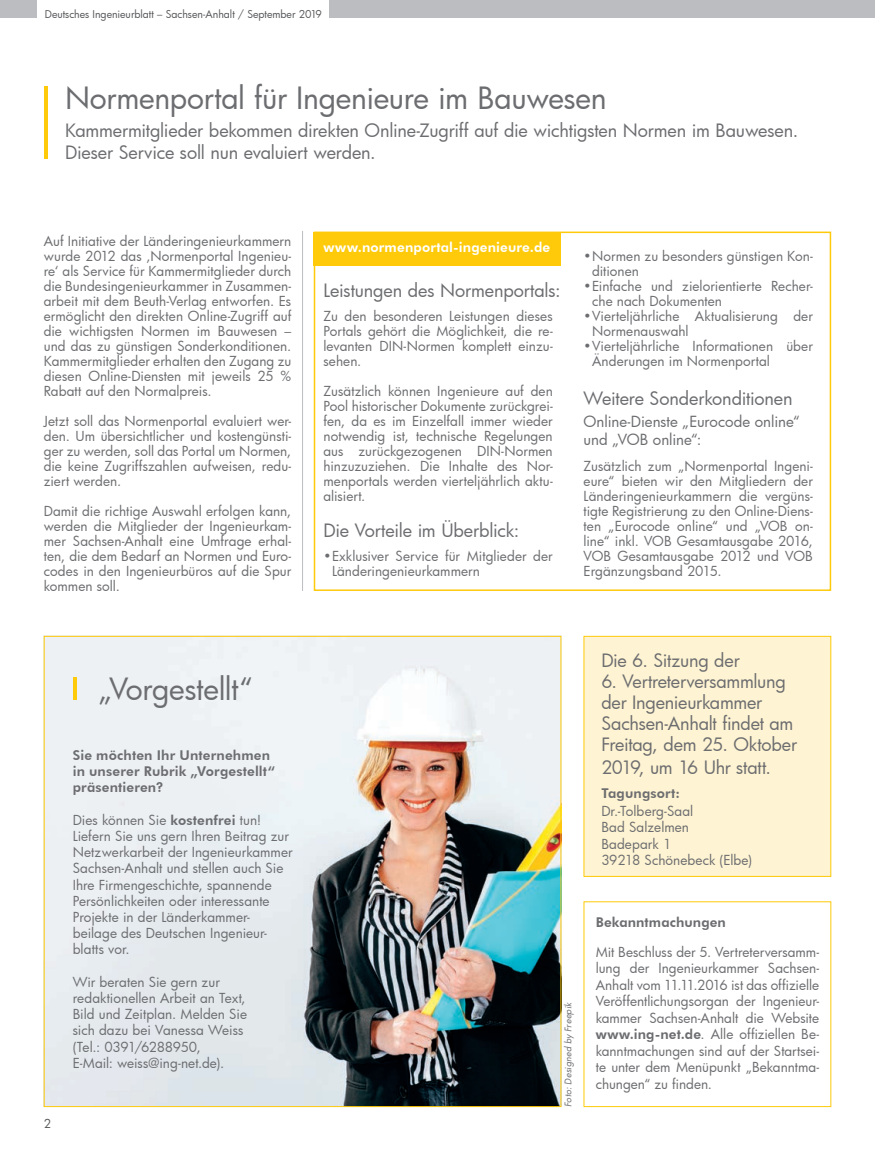
<style>
.page{position:relative;width:875px;height:1172px;background:#fff}
.page>*{position:absolute;margin:0;border:0;box-sizing:border-box;transform-origin:0 0}
.t1{font:30px "Futura Bk";letter-spacing:-.01em;color:#6c6d70}
.t2{font:18px/21.5px "Futura Bk";letter-spacing:-.01em;color:#6c6d70}
.t3{font:15px/18px "Futura Bk";letter-spacing:-.005em;color:#6c6d70}
.t4{font:13.5px/15px "Futura Bk";color:#6c6d70}
.t5{font:800 13.5px/16.2px "Futura BT";letter-spacing:.01em;color:#6c6d70}
.t6{font:800 13.5px "Futura BT";letter-spacing:.01em;color:#fff}
.t7{font:12px "Futura Bk";color:#57585a}
.t8{font:10.5px "Futura Bk";color:#57585a}
.t9{font:italic 9px "Futura Bk";letter-spacing:.01em;color:#6c6d70}
.s1{font-family:"Futura BT";font-weight:800}
</style>
<div class="page">
<div style="left:0;top:0;width:37px;height:18px;background:#bcbdc0"></div>
<div style="left:329px;top:0;width:544px;height:18px;background:#bcbdc0"></div>
<div style="left:313px;top:232px;width:248px;height:34px;background:#feca0a"></div>
<div style="left:313px;top:232px;width:517px;height:359px;border:2px solid #feca0a"></div>
<hr style="left:44px;top:86px;width:3px;height:72px;background:#feca0a">
<hr style="left:302px;top:231px;width:1px;height:360px;background:#bcbdc0">
<div style="left:583px;top:636px;width:247px;height:240px;background:#fef3d2"></div>
<div style="left:583px;top:636px;width:247px;height:241px;border:1px solid #feca0a"></div>
<img style="left:46px;top:638px;width:513px;height:467px">
<hr style="left:74px;top:677px;width:3px;height:23px;background:#feca0a">
<svg style="left:873px;top:0;width:2px;height:18px"></svg>
<p class="t8" style="left:45px;top:7px;width:278px">Deutsches Ingenieurblatt – Sachsen-Anhalt / September 2019</p>
<h1 class="t1" style="left:65px;top:78px;width:543px">Normenportal für Ingenieure im Bauwesen</h1>
<h2 class="t2" style="left:65px;top:120px;width:734px">Kammermitglieder bekommen direkten Online-Zugriff auf die wichtigsten Normen im Bauwesen.<br>Dieser Service soll nun evaluiert werden.</h2>
<p class="t4" style="left:44px;top:233px;width:249px;text-align:justify">Auf Initiative der Länderingenieurkammern wurde 2012 das ‚Normenportal Ingenieu&shy;re‘ als Service für Kammermitglieder durch die Bundesingenieurkammer in Zusammen&shy;arbeit mit dem Beuth-Verlag entworfen. Es ermöglicht den direkten Online-Zugriff auf die wichtigsten Normen im Bauwesen – und das zu günstigen Sonderkonditionen.<br>Kammermitglieder erhalten den Zugang zu diesen Online-Diensten mit jeweils 25 % Rabatt auf den Normalpreis.</p>
<p class="t4" style="left:44px;top:413px;width:249px;text-align:justify">Jetzt soll das Normenportal evaluiert wer&shy;den. Um übersichtlicher und kostengünsti&shy;ger zu werden, soll das Portal um Normen, die keine Zugriffszahlen aufweisen, redu&shy;ziert werden.</p>
<p class="t4" style="left:44px;top:503px;width:249px;text-align:justify">Damit die richtige Auswahl erfolgen kann, werden die Mitglieder der Ingenieurkam&shy;mer Sachsen-Anhalt eine Umfrage erhal&shy;ten, die dem Bedarf an Normen und Euro&shy;codes in den Ingenieurbüros auf die Spur kommen soll.</p>
<h1 class="t1" style="left:99px;top:668px;width:156px">„Vorgestellt“</h1>
<p class="t7" style="left:44px;top:1116px;width:9px">2</p>
<p class="t5" style="left:73px;top:747px;width:204px">Sie möchten Ihr Unternehmen in unserer Rubrik „Vorgestellt“ präsentieren?</p>
<p class="t4" style="left:73px;top:811px;width:221px;line-height:16.2px">Dies können Sie <span class="s1">kostenfrei</span> tun!<br>Liefern Sie uns gern Ihren Beitrag zur<br>Netzwerkarbeit der Ingenieurkammer<br>Sachsen-Anhalt und stellen auch Sie<br>Ihre Firmengeschichte, spannende<br>Persönlichkeiten oder interessante<br>Projekte in der Länderkammer&shy;beilage des Deutschen Ingenieur&shy;blatts vor.</p>
<p class="t4" style="left:73px;top:973px;width:176px;line-height:16.2px">Wir beraten Sie gern zur redaktionellen Arbeit an Text,<br>Bild und Zeitplan. Melden Sie sich dazu bei Vanessa Weiss (Tel.: 0391/6288950,<br>E-Mail: weiss@ing-net.de).</p>
<p class="t6" style="left:323px;top:239px;width:228px">www.normenportal-ingenieure.de</p>
<h2 class="t2" style="left:323px;top:279px;width:238px">Leistungen des Normenportals:</h2>
<p class="t4" style="left:323px;top:308px;width:231px;text-align:justify">Zu den besonderen Leistungen dieses Portals gehört die Möglichkeit, die re&shy;levanten DIN-Normen komplett einzu&shy;sehen.</p>
<p class="t4" style="left:323px;top:383px;width:231px;text-align:justify">Zusätzlich können Ingenieure auf den Pool historischer Dokumente zurückgrei&shy;fen, da es im Einzelfall immer wieder notwendig ist, technische Regelungen aus zurückgezogenen DIN-Normen hinzuzuziehen. Die Inhalte des Nor&shy;menportals werden vierteljährlich aktu&shy;alisiert.</p>
<h2 class="t2" style="left:323px;top:519px;width:197px">Die Vorteile im Überblick:</h2>
<p class="t4" style="left:332px;top:548px;width:222px;text-indent:-9px">•Exklusiver Service für Mitglieder der<br>Länderingenieurkammern</p>
<p class="t4" style="left:592px;top:248px;width:222px;text-indent:-9px">•Normen zu besonders günstigen Kon&shy;ditionen</p>
<p class="t4" style="left:592px;top:278px;width:222px;text-indent:-8px">•Einfache und zielorientierte Recher&shy;che nach Dokumenten</p>
<p class="t4" style="left:592px;top:308px;width:222px;text-indent:-9px">•Vierteljährliche Aktualisierung der<br>Normenauswahl</p>
<p class="t4" style="left:592px;top:338px;width:222px;text-indent:-9px">•Vierteljährliche Informationen über<br>Änderungen im Normenportal</p>
<h2 class="t2" style="left:583px;top:387px;width:210px">Weitere Sonderkonditionen</h2>
<p class="t3" style="left:583px;top:413px;width:218px">Online-Dienste „Eurocode online“ und „VOB online“:</p>
<p class="t4" style="left:583px;top:458px;width:231px;text-align:justify">Zusätzlich zum „Normenportal Ingeni&shy;eure“ bieten wir den Mitgliedern der Länderingenieurkammern die vergüns&shy;tigte Registrierung zu den Online-Diens&shy;ten „Eurocode online“ und „VOB on&shy;line“ inkl. VOB Gesamtausgabe 2016, VOB Gesamtausgabe 2012 und VOB Ergänzungsband 2015.</p>
<p class="t9" style="left:561px;top:1107px;width:106px;rotate:-90deg">Foto: Designed by Freepik</p>
<h2 class="t2" style="left:601px;top:650px;width:140px">Die 6. Sitzung der</h2>
<h2 class="t2" style="left:601px;top:671px;width:197px">6. Vertreterversammlung der Ingenieurkammer<br>Sachsen-Anhalt findet am<br>Freitag, dem 25. Oktober<br>2019, um 16 Uhr statt.</h2>
<p class="t5" style="left:601px;top:785px;width:80px">Tagungsort:</p>
<p class="t4" style="left:601px;top:802px;width:152px;line-height:16.5px">Dr.-Tolberg-Saal<br>Bad Salzelmen<br>Badepark 1<br>39218 Schönebeck (Elbe)</p>
<p class="t5" style="left:595px;top:914px;width:132px">Bekanntmachungen</p>
<p class="t4" style="left:595px;top:943px;width:225px;line-height:16.5px;text-align:justify">Mit Beschluss der 5. Vertreterversamm&shy;lung der Ingenieurkammer Sachsen-Anhalt vom 11.11.2016 ist das offizielle Veröffentlichungsorgan der Ingenieur&shy;kammer Sachsen-Anhalt die Website <span class="s1">www.ing-net.de</span>. Alle offiziellen Be&shy;kanntmachungen sind auf der Startsei&shy;te unter dem Menüpunkt „Bekanntma&shy;chungen“ zu finden.</p>
</div>
